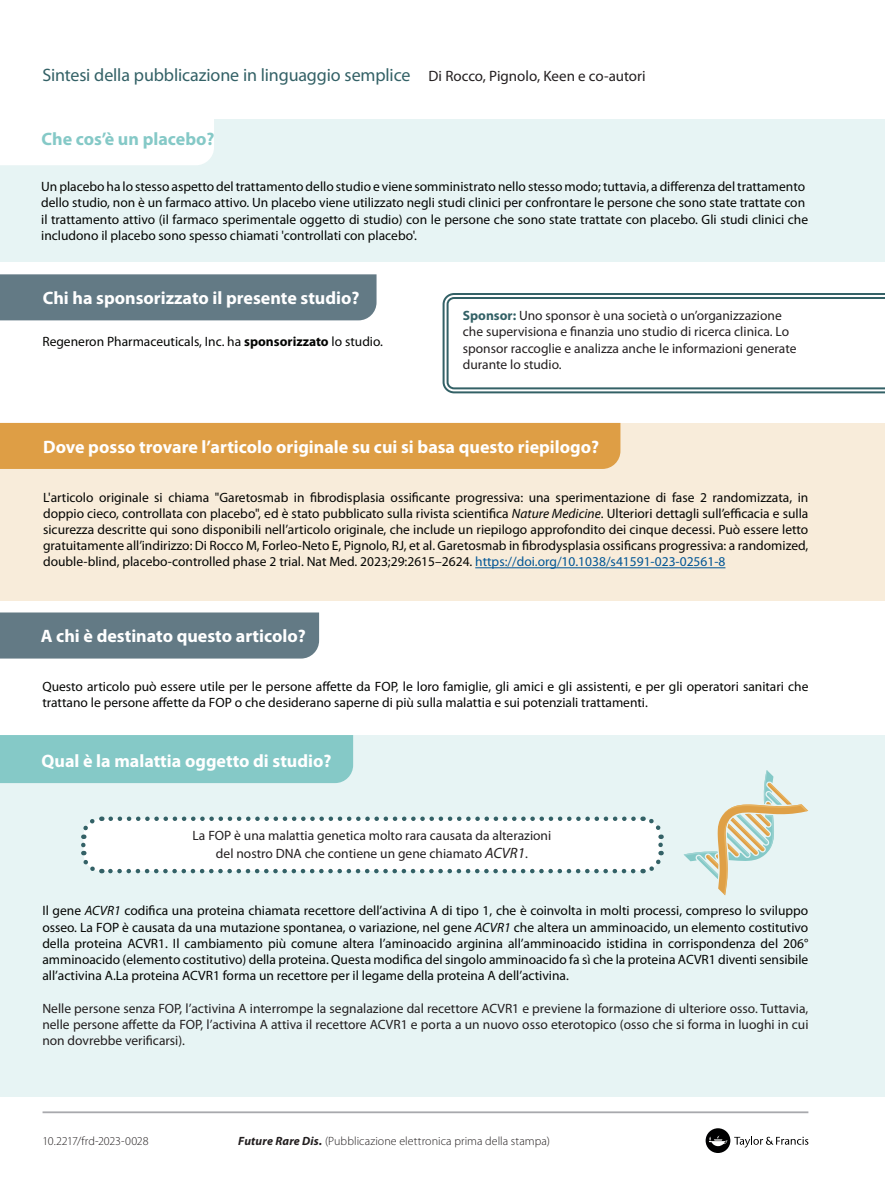
<style>
.page{position:relative;width:885px;height:1191px;background:#fff}
.page>*{position:absolute;margin:0;border:0;box-sizing:border-box;transform-origin:0 0}
.PLSP_subhead{font:700 18px "Myriad Pro";color:#fff}
.t1{font:18px "Myriad Pro";letter-spacing:-.01em;color:#336166}
.PLSP_subhead-2{font:700 18px "Myriad Pro";color:#85c9c7}
.PLSP_body_text{font:13.5px/16.2px "Myriad Pro";color:#040503}
.PLSP_body_text-2{font:13.5px/16.2px "Myriad Pro";color:#231f20;text-align:justify}
.t2{font:300 12px "Myriad Pro";letter-spacing:.005em;color:#231f20}
.s1{font-size:15px;color:#231f20}
.s2{font-weight:700}
.s3{font-weight:700;color:#336166}
.s4{font-style:italic}
.s5{color:#005595}
.s6{font-style:italic;font-size:15px}
.s7{font-weight:700;font-style:italic}
</style>
<div class="page">
<hr style="left:43px;top:1111px;width:765px;height:2px;background:#a8a9ad">
<div style="left:705px;top:1128px;width:25px;height:25px;background:#000001;border-radius:50%"></div>
<svg style="left:734px;top:1136px;width:74px;height:11px"></svg>
<svg style="left:708px;top:1135px;width:19px;height:11px"></svg>
<div style="left:0;top:735px;width:884px;height:361px;background:#e7f4f4"></div>
<div style="left:83px;top:818px;width:577px;height:53px;background:#fff;border-radius:18px"></div>
<svg style="left:81px;top:845px;width:21px;height:29px"></svg>
<svg style="left:110px;top:851px;width:554px;height:23px"></svg>
<svg style="left:641px;top:816px;width:23px;height:29px"></svg>
<svg style="left:81px;top:816px;width:552px;height:23px"></svg>
<div style="left:0;top:119px;width:884px;height:142px;background:#e7f4f4"></div>
<div style="left:0;top:119px;width:214px;height:46px;background:#fff"></div>
<div style="left:0;top:423px;width:884px;height:177px;background:#f8ecda"></div>
<div style="left:0;top:735px;width:353px;height:48px;background:#85c9c7"></div>
<div style="left:0;top:612px;width:319px;height:46px;background:#637a85"></div>
<div style="left:0;top:274px;width:376px;height:46px;background:#637a85"></div>
<svg style="left:442px;top:293px;width:442px;height:101px"></svg>
<hr style="left:475px;top:567px;width:250px;height:1px;background:#005595">
<div style="left:0;top:423px;width:620px;height:46px;background:#de9e45"></div>
<svg style="left:683px;top:770px;width:125px;height:125px"></svg>
<h1 class="t1" style="left:43px;top:64px;width:604px">Sintesi della pubblicazione in linguaggio semplice <span class="s1">Di Rocco, Pignolo, Keen e co-autori</span></h1>
<p class="PLSP_subhead-2" style="left:42px;top:127px;width:174px">Che cos’è un placebo?</p>
<p class="PLSP_body_text" style="left:41px;top:178px;width:768px">Un placebo ha lo stesso aspetto del trattamento dello studio e viene somministrato nello stesso modo; tuttavia, a differenza del trattamento dello studio, non è un farmaco attivo. Un placebo viene utilizzato negli studi clinici per confrontare le persone che sono state trattate con il trattamento attivo (il farmaco sperimentale oggetto di studio) con le persone che sono state trattate con placebo. Gli studi clinici che includono il placebo sono spesso chiamati 'controllati con placebo'.</p>
<p class="PLSP_subhead" style="left:43px;top:286px;width:318px">Chi ha sponsorizzato il presente studio?</p>
<p class="PLSP_body_text" style="left:42px;top:333px;width:342px">Regeneron Pharmaceuticals, Inc. ha <span class="s2">sponsorizzato</span> lo studio.</p>
<p class="PLSP_body_text-2" style="left:463px;top:307px;width:335px;text-align:left"><span class="s3">Sponsor:</span> Uno sponsor è una società o un’organizzazione che supervisiona e finanzia uno studio di ricerca clinica. Lo sponsor raccoglie e analizza anche le informazioni generate durante lo studio.</p>
<p class="PLSP_subhead" style="left:43px;top:435px;width:557px">Dove posso trovare l’articolo originale su cui si basa questo riepilogo?</p>
<p class="PLSP_body_text" style="left:43px;top:489px;width:766px;text-align:justify">L'articolo originale si chiama "Garetosmab in fibrodisplasia ossificante progressiva: una sperimentazione di fase 2 randomizzata, in doppio cieco, controllata con placebo", ed è stato pubblicato sulla rivista scientifica <span class="s4">Nature Medicine</span>. Ulteriori dettagli sull’efficacia e sulla sicurezza descritte qui sono disponibili nell’articolo originale, che include un riepilogo approfondito dei cinque decessi. Può essere letto gratuitamente all’indirizzo: Di Rocco M, Forleo-Neto E, Pignolo, RJ, et al. Garetosmab in fibrodysplasia ossificans progressiva: a randomized, double-blind, placebo-controlled phase 2 trial. Nat Med. 2023;29:2615–2624. <span class="s5">https://doi.org/10.1038/s41591-023-02561-8</span></p>
<p class="PLSP_subhead" style="left:41px;top:624px;width:266px">A chi è destinato questo articolo?</p>
<p class="PLSP_body_text" style="left:42px;top:678px;width:767px">Questo articolo può essere utile per le persone affette da FOP, le loro famiglie, gli amici e gli assistenti, e per gli operatori sanitari che trattano le persone affette da FOP o che desiderano saperne di più sulla malattia e sui potenziali trattamenti.</p>
<p class="PLSP_subhead" style="left:42px;top:749px;width:291px">Qual è la malattia oggetto di studio?</p>
<p class="PLSP_body_text-2" style="left:192px;top:826px;width:360px;line-height:18px;text-align:center">La FOP è una malattia genetica molto rara causata da alterazioni del nostro DNA che contiene un gene chiamato <span class="s6">ACVR1</span>.</p>
<p class="PLSP_body_text" style="left:42px;top:902px;width:767px;text-align:justify">Il gene <span class="s4">ACVR1</span> codifica una proteina chiamata recettore dell’activina A di tipo 1, che è coinvolta in molti processi, compreso lo sviluppo osseo. La FOP è causata da una mutazione spontanea, o variazione, nel gene <span class="s4">ACVR1</span> che altera un amminoacido, un elemento costitutivo della proteina ACVR1. Il cambiamento più comune altera l’aminoacido arginina all’amminoacido istidina in corrispondenza del 206° amminoacido (elemento costitutivo) della proteina. Questa modifica del singolo amminoacido fa sì che la proteina ACVR1 diventi sensibile all’activina A.La proteina ACVR1 forma un recettore per il legame della proteina A dell’activina.</p>
<p class="PLSP_body_text-2" style="left:42px;top:999px;width:767px">Nelle persone senza FOP, l’activina A interrompe la segnalazione dal recettore ACVR1 e previene la formazione di ulteriore osso. Tuttavia, nelle persone affette da FOP, l’activina A attiva il recettore ACVR1 e porta a un nuovo osso eterotopico (osso che si forma in luoghi in cui non dovrebbe verificarsi).</p>
<p class="t2" style="left:43px;top:1134px;width:107px">10.2217/frd-2023-0028</p>
<p class="t2" style="left:238px;top:1134px;width:313px"><span class="s7">Future Rare Dis.</span> (Pubblicazione elettronica prima della stampa)</p>
</div>
